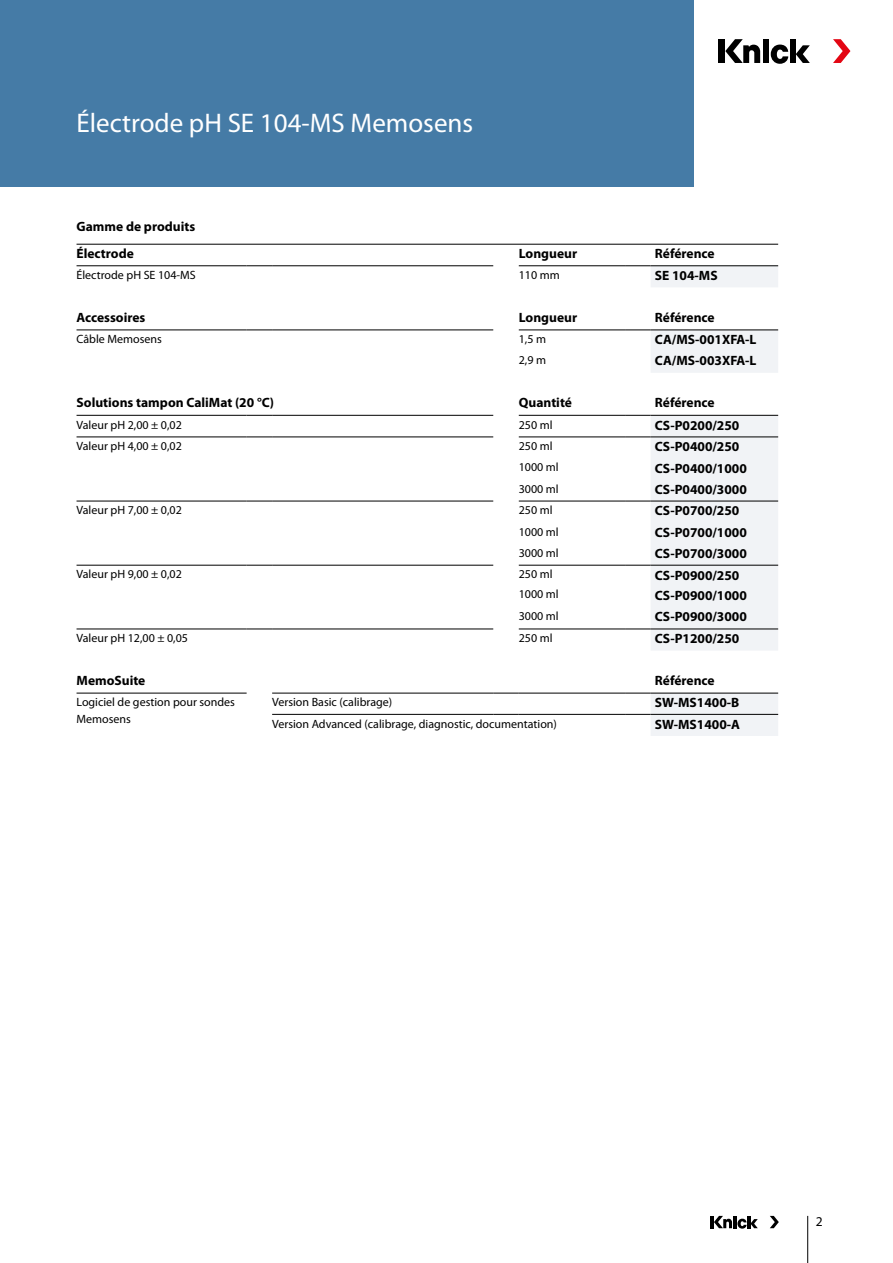
<style>
.page{position:relative;width:893px;height:1263px;background:#fff}
.page>*{position:absolute;margin:0;border:0;box-sizing:border-box;transform-origin:0 0}
.t1{font:27px "Myriad Pro";color:#fff}
.t2{font:700 13.5px/26.4px "Myriad Pro";color:#000}
.t3{font:13.5px "Myriad Pro";color:#000}
.t4{font:12px/16.5px "Myriad Pro";color:#000}
</style>
<div class="page">
<div style="left:0;top:0;width:693px;height:187px;background:#457ba6"></div>
<div style="left:719px;top:39px;width:6px;height:24px;background:#000"></div>
<div style="left:790px;top:39px;width:6px;height:24px;background:#000"></div>
<svg style="left:796px;top:45px;width:14px;height:18px"></svg>
<svg style="left:833px;top:39px;width:17px;height:24px"></svg>
<svg style="left:725px;top:39px;width:63px;height:25px"></svg>
<hr style="left:807px;top:1216px;width:1px;height:47px;background:#000">
<hr style="left:710px;top:1216px;width:4px;height:12px;background:#000">
<svg style="left:770px;top:1216px;width:9px;height:12px"></svg>
<svg style="left:714px;top:1216px;width:44px;height:12px"></svg>
<hr style="left:77px;top:244px;width:701px;height:1px;background:#000">
<svg style="left:651px;top:266px;width:127px;height:470px;fill:#f1f3f6"></svg>
<svg style="left:625px;top:693px;width:26px;height:1px"></svg>
<svg style="left:625px;top:265px;width:26px;height:1px"></svg>
<svg style="left:625px;top:330px;width:26px;height:1px"></svg>
<svg style="left:625px;top:415px;width:26px;height:1px"></svg>
<svg style="left:625px;top:437px;width:26px;height:1px"></svg>
<svg style="left:625px;top:501px;width:26px;height:1px"></svg>
<svg style="left:625px;top:565px;width:26px;height:1px"></svg>
<svg style="left:625px;top:629px;width:26px;height:1px"></svg>
<hr style="left:272px;top:714px;width:221px;height:1px;background:#000">
<svg style="left:493px;top:714px;width:26px;height:1px"></svg>
<hr style="left:519px;top:714px;width:106px;height:1px;background:#000">
<svg style="left:625px;top:714px;width:26px;height:1px"></svg>
<hr style="left:651px;top:714px;width:127px;height:1px;background:#000">
<hr style="left:77px;top:265px;width:170px;height:1px;background:#000">
<svg style="left:247px;top:265px;width:25px;height:1px"></svg>
<hr style="left:272px;top:265px;width:221px;height:1px;background:#000">
<hr style="left:519px;top:265px;width:106px;height:1px;background:#000">
<hr style="left:651px;top:265px;width:127px;height:1px;background:#000">
<hr style="left:77px;top:330px;width:170px;height:1px;background:#000">
<svg style="left:247px;top:330px;width:25px;height:1px"></svg>
<hr style="left:272px;top:330px;width:221px;height:1px;background:#000">
<hr style="left:519px;top:330px;width:106px;height:1px;background:#000">
<hr style="left:651px;top:330px;width:127px;height:1px;background:#000">
<hr style="left:77px;top:415px;width:170px;height:1px;background:#000">
<svg style="left:247px;top:415px;width:25px;height:1px"></svg>
<hr style="left:272px;top:415px;width:221px;height:1px;background:#000">
<hr style="left:519px;top:415px;width:106px;height:1px;background:#000">
<hr style="left:651px;top:415px;width:127px;height:1px;background:#000">
<hr style="left:77px;top:437px;width:170px;height:1px;background:#000">
<svg style="left:247px;top:437px;width:25px;height:1px"></svg>
<hr style="left:272px;top:437px;width:221px;height:1px;background:#000">
<hr style="left:519px;top:437px;width:106px;height:1px;background:#000">
<hr style="left:651px;top:437px;width:127px;height:1px;background:#000">
<hr style="left:77px;top:501px;width:170px;height:1px;background:#000">
<svg style="left:247px;top:501px;width:25px;height:1px"></svg>
<hr style="left:272px;top:501px;width:221px;height:1px;background:#000">
<hr style="left:519px;top:501px;width:106px;height:1px;background:#000">
<hr style="left:651px;top:501px;width:127px;height:1px;background:#000">
<hr style="left:77px;top:565px;width:170px;height:1px;background:#000">
<svg style="left:247px;top:565px;width:25px;height:1px"></svg>
<hr style="left:272px;top:565px;width:221px;height:1px;background:#000">
<hr style="left:519px;top:565px;width:106px;height:1px;background:#000">
<hr style="left:651px;top:565px;width:127px;height:1px;background:#000">
<hr style="left:77px;top:629px;width:170px;height:1px;background:#000">
<svg style="left:247px;top:629px;width:25px;height:1px"></svg>
<hr style="left:272px;top:629px;width:221px;height:1px;background:#000">
<hr style="left:519px;top:629px;width:106px;height:1px;background:#000">
<hr style="left:651px;top:629px;width:127px;height:1px;background:#000">
<hr style="left:77px;top:693px;width:170px;height:1px;background:#000">
<hr style="left:272px;top:693px;width:221px;height:1px;background:#000">
<svg style="left:493px;top:693px;width:26px;height:1px"></svg>
<hr style="left:519px;top:693px;width:106px;height:1px;background:#000">
<hr style="left:651px;top:693px;width:127px;height:1px;background:#000">
<h1 class="t1" style="left:77px;top:106px;width:398px">Électrode pH SE 104-MS Memosens</h1>
<p class="t2" style="left:77px;top:213px;width:120px">Gamme de produits<br>Électrode</p>
<p class="t2" style="left:519px;top:239px;width:60px">Longueur</p>
<p class="t2" style="left:655px;top:239px;width:61px">Référence</p>
<p class="t4" style="left:77px;top:267px;width:121px">Électrode pH SE 104-MS</p>
<p class="t4" style="left:519px;top:267px;width:43px">110 mm</p>
<p class="t2" style="left:655px;top:262px;width:64px">SE 104-MS</p>
<p class="t2" style="left:77px;top:304px;width:70px">Accessoires</p>
<p class="t2" style="left:519px;top:304px;width:60px">Longueur</p>
<p class="t2" style="left:655px;top:304px;width:61px">Référence</p>
<p class="t4" style="left:77px;top:331px;width:87px">Câble Memosens</p>
<p class="t4" style="left:519px;top:331px;width:29px">1,5 m</p>
<p class="t2" style="left:655px;top:326px;width:103px">CA/MS-001XFA-L</p>
<p class="t4" style="left:519px;top:351px;width:29px">2,9 m</p>
<p class="t2" style="left:655px;top:346px;width:103px">CA/MS-003XFA-L</p>
<p class="t2" style="left:77px;top:389px;width:199px">Solutions tampon CaliMat (20 °C)</p>
<p class="t2" style="left:519px;top:389px;width:55px">Quantité</p>
<p class="t2" style="left:655px;top:389px;width:61px">Référence</p>
<p class="t4" style="left:77px;top:416px;width:107px">Valeur pH 2,00 ± 0,02</p>
<p class="t4" style="left:519px;top:416px;width:35px">250 ml</p>
<p class="t2" style="left:655px;top:411px;width:86px">CS-P0200/250</p>
<p class="t4" style="left:77px;top:438px;width:107px">Valeur pH 4,00 ± 0,02</p>
<p class="t4" style="left:519px;top:438px;width:35px">250 ml</p>
<p class="t2" style="left:655px;top:433px;width:86px">CS-P0400/250</p>
<p class="t4" style="left:519px;top:459px;width:42px">1000 ml</p>
<p class="t2" style="left:655px;top:454px;width:94px">CS-P0400/1000</p>
<p class="t4" style="left:519px;top:480px;width:42px">3000 ml</p>
<p class="t2" style="left:655px;top:476px;width:94px">CS-P0400/3000</p>
<p class="t4" style="left:77px;top:502px;width:107px">Valeur pH 7,00 ± 0,02</p>
<p class="t4" style="left:519px;top:502px;width:35px">250 ml</p>
<p class="t2" style="left:655px;top:497px;width:86px">CS-P0700/250</p>
<p class="t4" style="left:519px;top:523px;width:42px">1000 ml</p>
<p class="t2" style="left:655px;top:518px;width:94px">CS-P0700/1000</p>
<p class="t4" style="left:519px;top:544px;width:42px">3000 ml</p>
<p class="t2" style="left:655px;top:540px;width:94px">CS-P0700/3000</p>
<p class="t4" style="left:77px;top:566px;width:107px">Valeur pH 9,00 ± 0,02</p>
<p class="t4" style="left:519px;top:566px;width:35px">250 ml</p>
<p class="t2" style="left:655px;top:561px;width:86px">CS-P0900/250</p>
<p class="t4" style="left:519px;top:586px;width:42px">1000 ml</p>
<p class="t2" style="left:655px;top:581px;width:94px">CS-P0900/1000</p>
<p class="t4" style="left:519px;top:607px;width:42px">3000 ml</p>
<p class="t2" style="left:655px;top:603px;width:94px">CS-P0900/3000</p>
<p class="t4" style="left:77px;top:630px;width:113px">Valeur pH 12,00 ± 0,05</p>
<p class="t4" style="left:519px;top:630px;width:35px">250 ml</p>
<p class="t2" style="left:655px;top:625px;width:86px">CS-P1200/250</p>
<p class="t2" style="left:77px;top:667px;width:70px">MemoSuite</p>
<p class="t2" style="left:655px;top:667px;width:61px">Référence</p>
<p class="t4" style="left:77px;top:694px;width:160px">Logiciel de gestion pour sondes<br>Memosens</p>
<p class="t4" style="left:272px;top:694px;width:122px">Version Basic (calibrage)</p>
<p class="t2" style="left:655px;top:689px;width:86px">SW-MS1400-B</p>
<p class="t4" style="left:272px;top:715px;width:286px">Version Advanced (calibrage, diagnostic, documentation)</p>
<p class="t2" style="left:655px;top:710px;width:87px">SW-MS1400-A</p>
<p class="t3" style="left:816px;top:1213px;width:8px">2</p>
</div>
